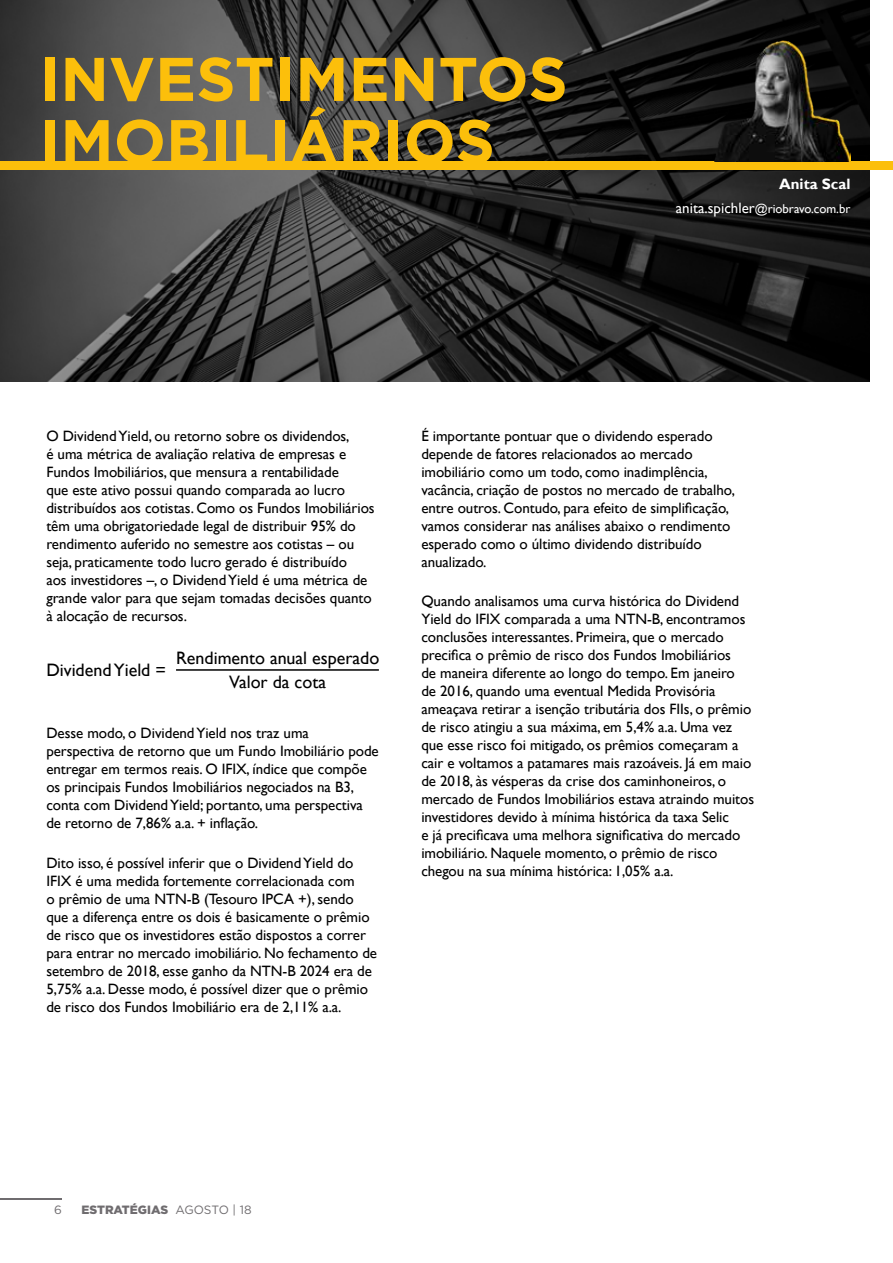
<style>
.page{position:relative;width:893px;height:1263px;background:#fff}
.page>*{position:absolute;margin:0;border:0;box-sizing:border-box;transform-origin:0 0}
.t1{font:700 61.5px/62.2px "Gotham";color:#fcbf0b}
.t2{font:18px/24.2px "Gill Sans";color:#000;text-align:center}
.t3{font:15px/18px "Gill Sans";letter-spacing:-.005em;color:#000}
.t4{font:700 15px "Gill Sans";color:#fff}
.t5{font:12.75px "Gill Sans";color:#fff}
.t6{font:900 12px "Gotham";letter-spacing:-.005em;color:#6f6c6f}
.t7{font:12px "Gotham";color:#6f6c6f}
.s1{font-size:15px}
.s2{font-weight:400}
</style>
<div class="page">
<hr style="left:0;top:1198px;width:62px;height:1px;background:#6f6c6f">
<img style="left:0;top:0;width:870px;height:382px">
<div style="left:0;top:162px;width:893px;height:8px;background:#fcbf0b"></div>
<hr style="left:176px;top:669px;width:203px;height:2px;background:#000">
<img style="left:714px;top:41px;width:136px;height:121px">
<h1 class="t1" style="left:40px;top:48px;width:530px">INVESTIMENTOS<br>IMOBILIÁRIOS</h1>
<p class="t4" style="left:779px;top:175px;width:73px">Anita Scal</p>
<p class="t5" style="left:676px;top:201px;width:176px"><span class="s1">anita.spichler</span>@riobravo.com.br</p>
<p class="t3" style="left:46px;top:427px;width:330px">O Dividend Yield, ou retorno sobre os dividendos,<br>é uma métrica de avaliação relativa de empresas e Fundos Imobiliários, que mensura a rentabilidade<br>que este ativo possui quando comparada ao lucro distribuídos aos cotistas. Como os Fundos Imobiliários têm uma obrigatoriedade legal de distribuir 95% do rendimento auferido no semestre aos cotistas – ou seja, praticamente todo lucro gerado é distribuído<br>aos investidores –, o Dividend Yield é uma métrica de grande valor para que sejam tomadas decisões quanto à alocação de recursos.</p>
<p class="t2" style="left:46px;top:658px;width:121px">Dividend Yield =</p>
<p class="t2" style="left:176px;top:646px;width:205px">Rendimento anual esperado<br>Valor da cota</p>
<p class="t3" style="left:46px;top:725px;width:334px">Desse modo, o Dividend Yield nos traz uma perspectiva de retorno que um Fundo Imobiliário pode entregar em termos reais. O IFIX, índice que compõe os principais Fundos Imobiliários negociados na B3, conta com Dividend Yield; portanto, uma perspectiva de retorno de 7,86% a.a. + inflação.</p>
<p class="t3" style="left:46px;top:854px;width:332px">Dito isso, é possível inferir que o Dividend Yield do IFIX é uma medida fortemente correlacionada com<br>o prêmio de uma NTN-B (Tesouro IPCA +), sendo que a diferença entre os dois é basicamente o prêmio de risco que os investidores estão dispostos a correr para entrar no mercado imobiliário. No fechamento de setembro de 2018, esse ganho da NTN-B 2024 era de 5,75% a.a. Desse modo, é possível dizer que o prêmio de risco dos Fundos Imobiliário era de 2,11% a.a.</p>
<p class="t3" style="left:421px;top:427px;width:315px">É importante pontuar que o dividendo esperado depende de fatores relacionados ao mercado imobiliário como um todo, como inadimplência, vacância, criação de postos no mercado de trabalho, entre outros. Contudo, para efeito de simplificação, vamos considerar nas análises abaixo o rendimento esperado como o último dividendo distribuído anualizado.</p>
<p class="t3" style="left:421px;top:592px;width:334px">Quando analisamos uma curva histórica do Dividend Yield do IFIX comparada a uma NTN-B, encontramos conclusões interessantes. Primeira, que o mercado precifica o prêmio de risco dos Fundos Imobiliários<br>de maneira diferente ao longo do tempo. Em janeiro<br>de 2016, quando uma eventual Medida Provisória ameaçava retirar a isenção tributária dos FIIs, o prêmio de risco atingiu a sua máxima, em 5,4% a.a. Uma vez que esse risco foi mitigado, os prêmios começaram a cair e voltamos a patamares mais razoáveis. Já em maio de 2018, às vésperas da crise dos caminhoneiros, o mercado de Fundos Imobiliários estava atraindo muitos investidores devido à mínima histórica da taxa Selic<br>e já precificava uma melhora significativa do mercado imobiliário. Naquele momento, o prêmio de risco chegou na sua mínima histórica: 1,05% a.a.</p>
<p class="t7" style="left:54px;top:1202px;width:9px">6</p>
<p class="t6" style="left:82px;top:1202px;width:172px">ESTRATÉGIAS <span class="s2">AGOSTO | 18</span></p>
</div>
